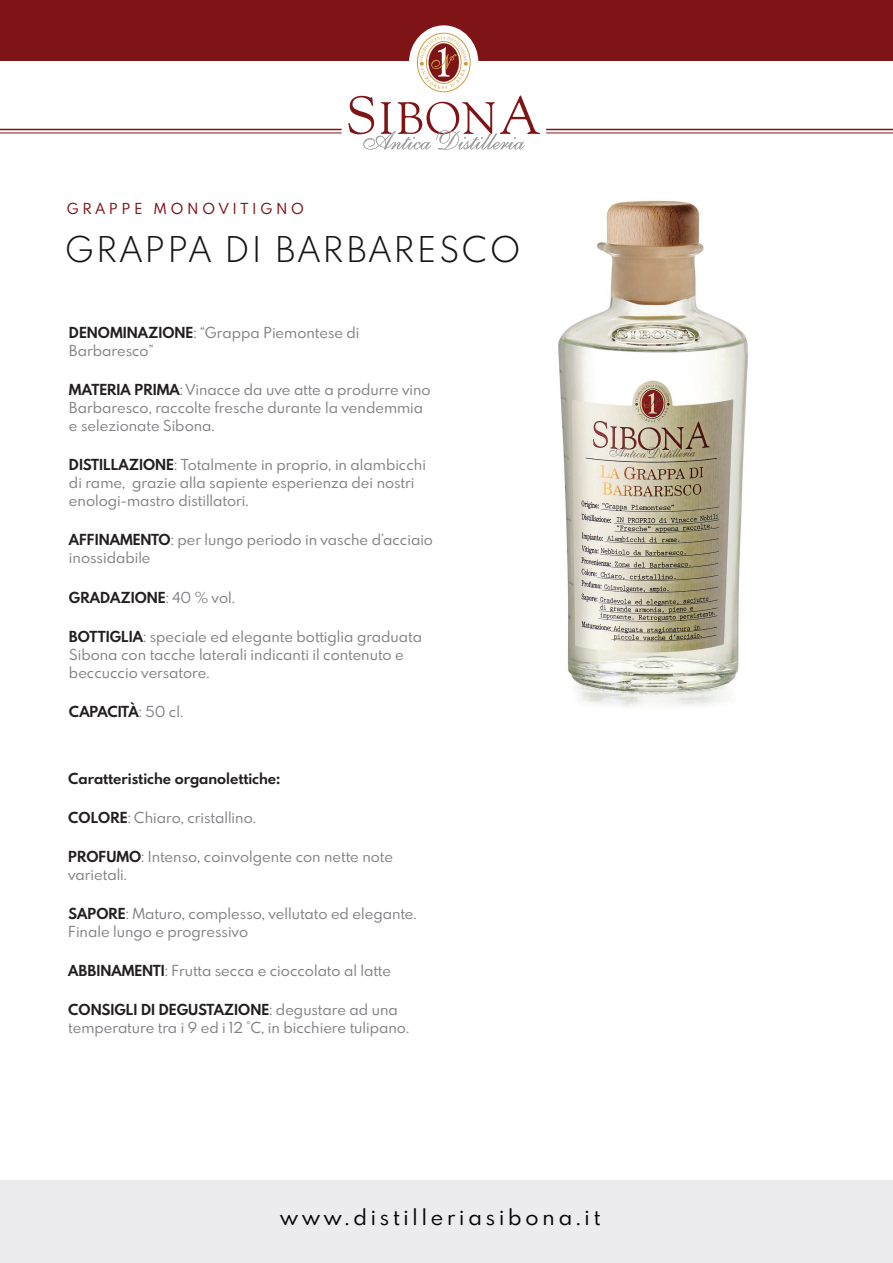
<style>
.page{position:relative;width:893px;height:1263px;background:#fff}
.page>*{position:absolute;margin:0;border:0;box-sizing:border-box;transform-origin:0 0}
.t1{font:300 31.5px "Spartan MB";letter-spacing:.1em;color:#171617}
.t2{font:19.5px "Spartan MB";letter-spacing:.2em;color:#040503}
.t3{font:13.5px/18px "Spartan MB";color:#808285}
.t4{font:700 13.5px "Spartan MB";color:#231f20}
.t5{font:13.5px "Spartan MB";letter-spacing:.3em;color:#7f1417}
.t6{font:700 13.5px "Spartan MB";letter-spacing:-.03em;color:#231f20}
.s1{font-weight:700;color:#231f20}
.s2{font-weight:400;color:#808285}
</style>
<div class="page">
<img style="left:558px;top:200px;width:190px;height:507px">
<div style="left:0;top:1180px;width:892px;height:83px;background:#ececee"></div>
<div style="left:0;top:0;width:893px;height:60px;background:#7f1417"></div>
<div style="left:409px;top:25px;width:69px;height:76px;background:#fff;border-radius:50%"></div>
<svg style="left:348px;top:33px;width:192px;height:117px"></svg>
<hr style="left:0;top:129px;width:342px;height:1px;background:#7f1417">
<hr style="left:546px;top:129px;width:347px;height:1px;background:#7f1417">
<hr style="left:546px;top:133px;width:347px;height:1px;background:#7f1417">
<hr style="left:0;top:133px;width:342px;height:1px;background:#7f1417">
<p class="t5" style="left:67px;top:202px;width:239px">GRAPPE MONOVITIGNO</p>
<h1 class="t1" style="left:65px;top:236px;width:457px">GRAPPA DI BARBARESCO</h1>
<p class="t3" style="left:69px;top:325px;width:292px"><span class="s1">DENOMINAZIONE</span>: “Grappa Piemontese di<br>Barbaresco”</p>
<p class="t3" style="left:69px;top:382px;width:363px"><span class="s1">MATERIA PRIMA</span>: Vinacce da uve atte a produrre vino<br>Barbaresco, raccolte fresche durante la vendemmia e selezionate Sibona.</p>
<p class="t3" style="left:69px;top:457px;width:358px"><span class="s1">DISTILLAZIONE</span>: Totalmente in proprio, in alambicchi di rame, grazie alla sapiente esperienza dei nostri enologi-mastro distillatori.</p>
<p class="t3" style="left:69px;top:532px;width:366px"><span class="s1">AFFINAMENTO</span>: per lungo periodo in vasche d’acciaio inossidabile</p>
<p class="t4" style="left:69px;top:590px;width:167px">GRADAZIONE<span class="s2">: 40 % vol.</span></p>
<p class="t3" style="left:69px;top:628px;width:354px"><span class="s1">BOTTIGLIA</span>: speciale ed elegante bottiglia graduata<br>Sibona con tacche laterali indicanti il contenuto e beccuccio versatore.</p>
<p class="t6" style="left:69px;top:704px;width:116px">CAPACITÀ<span class="s2">: 50 cl.</span></p>
<p class="t4" style="left:68px;top:771px;width:214px">Caratteristiche organolettiche:</p>
<p class="t3" style="left:68px;top:810px;width:189px"><span class="s1">COLORE</span>: Chiaro, cristallino.</p>
<p class="t3" style="left:68px;top:849px;width:326px"><span class="s1">PROFUMO</span>: Intenso, coinvolgente con nette note varietali.</p>
<p class="t3" style="left:68px;top:906px;width:350px"><span class="s1">SAPORE</span>: Maturo, complesso, vellutato ed elegante.<br>Finale lungo e progressivo</p>
<p class="t3" style="left:68px;top:963px;width:324px"><span class="s1">ABBINAMENTI</span>: Frutta secca e cioccolato al latte</p>
<p class="t3" style="left:68px;top:1002px;width:342px"><span class="s1">CONSIGLI DI DEGUSTAZIONE</span>: degustare ad una temperature tra i 9 ed i 12 °C, in bicchiere tulipano.</p>
<h2 class="t2" style="left:283px;top:1208px;width:321px">www.distilleriasibona.it</h2>
</div>
